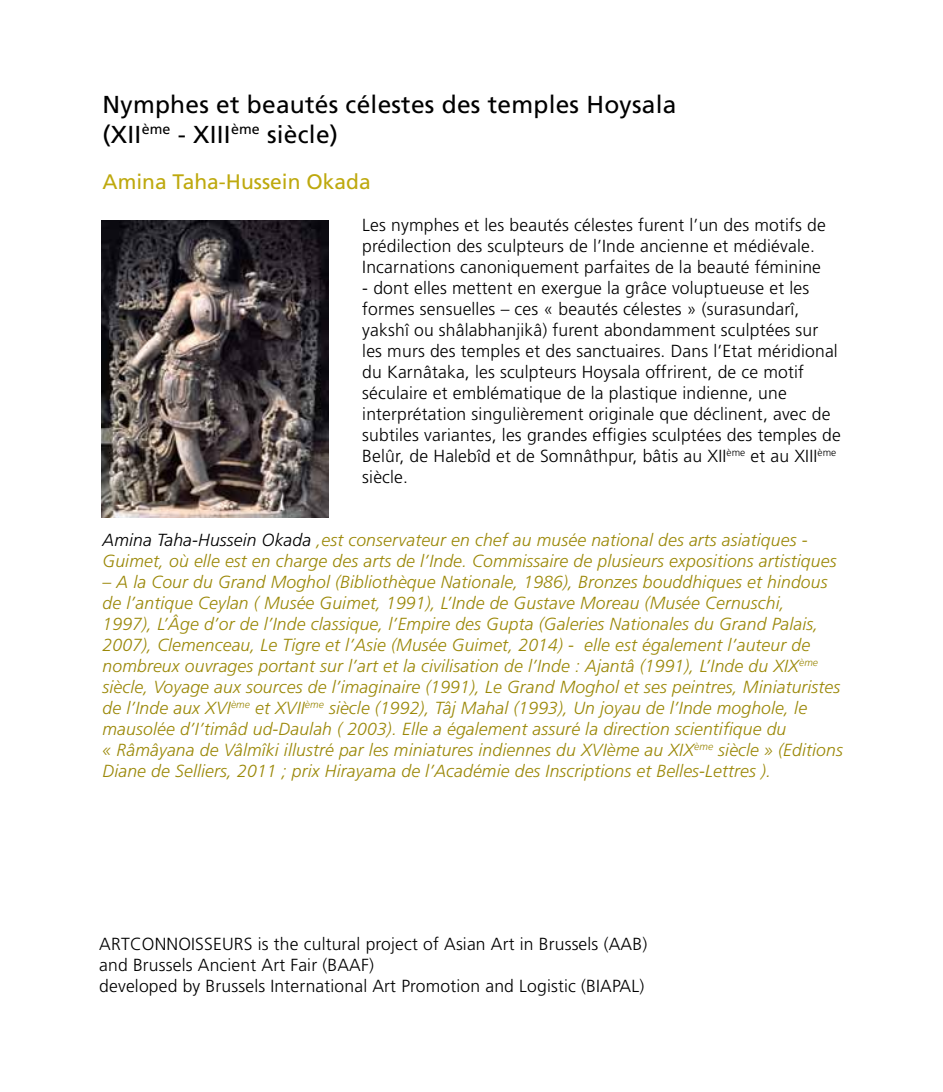
<style>
.page{position:relative;width:943px;height:1092px;background:#fff}
.page>*{position:absolute;margin:0;border:0;box-sizing:border-box;transform-origin:0 0}
.t1{font:24.5px/29.4px "Frutiger LT Std";letter-spacing:.01em;color:#000}
.t2{font:21px "Frutiger LT Std";color:#bea90e}
.t3{font:italic 300 17.5px/21px "Frutiger LT Std";letter-spacing:.01em;color:#9b8808}
.t4{font:300 17.5px/21px "Frutiger LT Std";letter-spacing:.01em;color:#000}
.s1{color:#000}
</style>
<div class="page">
<img style="left:101px;top:221px;width:227px;height:296px">
<h1 class="t1" style="left:103px;top:90px;width:575px">Nymphes et beautés célestes des temples Hoysala (XII<sup>ème</sup> - XIII<sup>ème</sup> siècle)</h1>
<p class="t2" style="left:103px;top:169px;width:270px">Amina Taha-Hussein Okada</p>
<p class="t4" style="left:362px;top:214px;width:465px">Les nymphes et les beautés célestes furent l’un des motifs de prédilection des sculpteurs de l’Inde ancienne et médiévale.<br>Incarnations canoniquement parfaites de la beauté féminine</p>
<p class="t4" style="left:362px;top:277px;width:480px">- dont elles mettent en exergue la grâce voluptueuse et les formes sensuelles – ces « beautés célestes » (surasundarî, yakshî ou shâlabhanjikâ) furent abondamment sculptées sur les murs des temples et des sanctuaires. Dans l’Etat méridional du Karnâtaka, les sculpteurs Hoysala offrirent, de ce motif séculaire et emblématique de la plastique indienne, une interprétation singulièrement originale que déclinent, avec de subtiles variantes, les grandes effigies sculptées des temples de Belûr, de Halebîd et de Somnâthpur, bâtis au XII<sup>ème</sup> et au XIII<sup>ème </sup>siècle.</p>
<p class="t3" style="left:103px;top:529px;width:735px"><span class="s1">Amina Taha-Hussein Okada</span> ,est conservateur en chef au musée national des arts asiatiques -<br>Guimet, où elle est en charge des arts de l’Inde. Commissaire de plusieurs expositions artistiques</p>
<p class="t3" style="left:103px;top:571px;width:741px">– A la Cour du Grand Moghol (Bibliothèque Nationale, 1986), Bronzes bouddhiques et hindous de l’antique Ceylan ( Musée Guimet, 1991), L’Inde de Gustave Moreau (Musée Cernuschi,<br>1997), L’Âge d’or de l’Inde classique, l’Empire des Gupta (Galeries Nationales du Grand Palais, 2007), Clemenceau, Le Tigre et l’Asie (Musée Guimet, 2014) - elle est également l’auteur de nombreux ouvrages portant sur l’art et la civilisation de l’Inde : Ajantâ (1991), L’Inde du XIX<sup>ème </sup>siècle, Voyage aux sources de l’imaginaire (1991), Le Grand Moghol et ses peintres, Miniaturistes de l’Inde aux XVI<sup>ème</sup> et XVII<sup>ème</sup> siècle (1992), Tâj Mahal (1993), Un joyau de l’Inde moghole, le mausolée d’I’timâd ud-Daulah ( 2003). Elle a également assuré la direction scientifique du<br>« Râmâyana de Vâlmîki illustré par les miniatures indiennes du XVIème au XIX<sup>ème</sup> siècle » (Editions Diane de Selliers, 2011 ; prix Hirayama de l’Académie des Inscriptions et Belles-Lettres ).</p>
<p class="t4" style="left:99px;top:933px;width:549px">ARTCONNOISSEURS is the cultural project of Asian Art in Brussels (AAB) and Brussels Ancient Art Fair (BAAF)<br>developed by Brussels International Art Promotion and Logistic (BIAPAL)</p>
</div>
